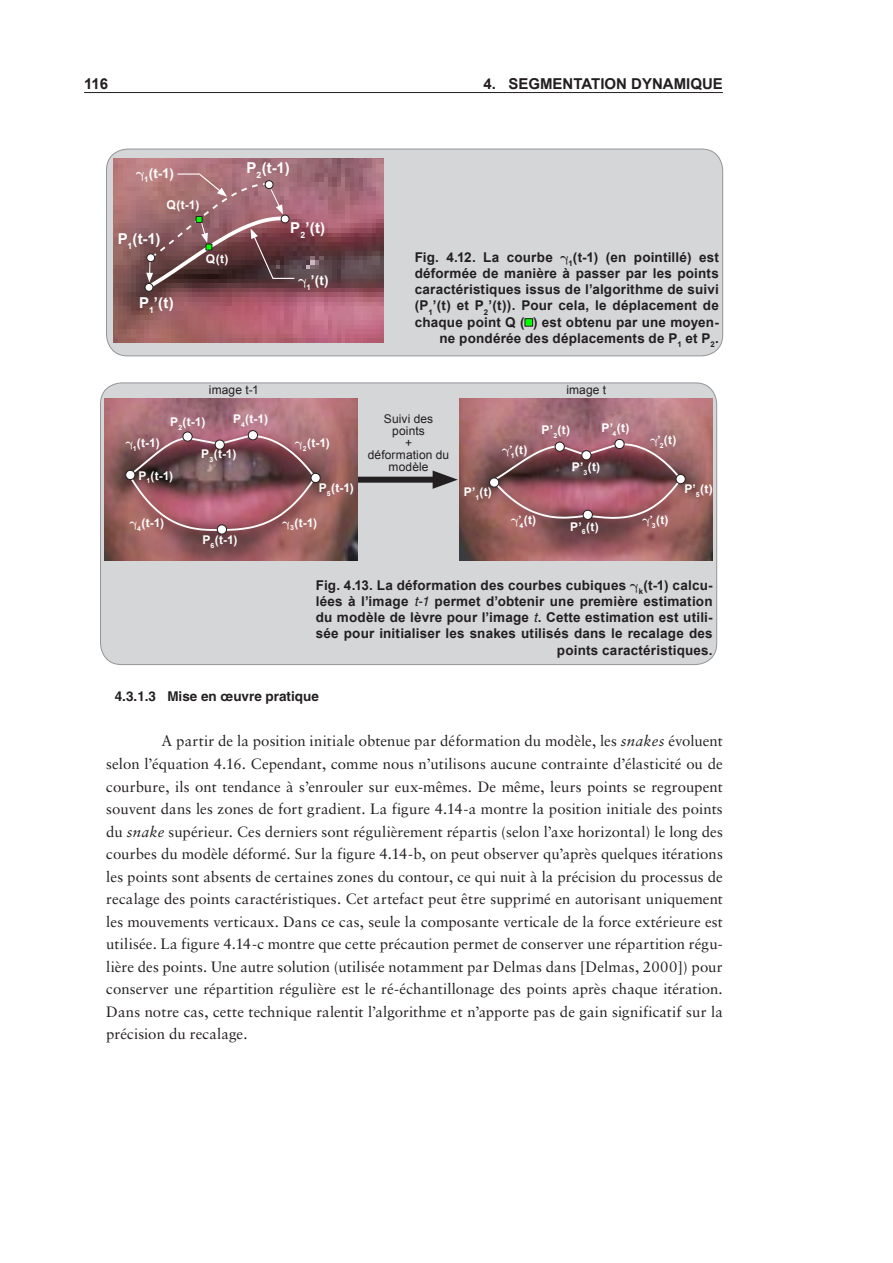
<style>
.page{position:relative;width:893px;height:1263px;background:#fff}
.page>*{position:absolute;margin:0;border:0;box-sizing:border-box;transform-origin:0 0}
.corps{font:15px/22.5px "Sabon";letter-spacing:.01em;color:#231f20;text-align:justify}
.t1{font:700 15px "Arial";color:#231f20}
.t2{font:700 15px "Arial";color:#fff}
.t3{font:700 13.5px/16.2px "Arial";letter-spacing:.015em;color:#231f20;text-align:right}
.titre_3{font:700 13.5px "Helvetica";color:#231f20}
.t4{font:700 13.5px "Arial";color:#fff}
.t5{font:700 12px "Arial";color:#fff}
.t6{font:12px/12px "Arial";letter-spacing:.01em;color:#231f20;text-align:center}
.t7{font:700 12px "Sabon";color:#fff}
.s1{font-family:"Sabon"}
.s2{font-family:"Helvetica";font-weight:400;font-style:italic}
.s3{font-style:italic}
</style>
<div class="page">
<hr style="left:84px;top:92px;width:639px;height:1px;background:#231f20">
<div style="left:100px;top:382px;width:617px;height:282px;background:#d5d6d8"></div>
<div style="left:358px;top:477px;width:85px;height:6px;background:#231f20"></div>
<hr style="left:104px;top:674px;width:253px;height:1px;background:#000">
<hr style="left:460px;top:674px;width:253px;height:1px;background:#000">
<hr style="left:826px;top:399px;width:1px;height:162px;background:#000">
<div style="left:106px;top:149px;width:617px;height:207px;background:#d5d6d8"></div>
<div style="left:525px;top:319px;width:8px;height:7px;background:#0f0"></div>
<div style="left:524px;top:318px;width:9px;height:9px;border:1px solid #231f20"></div>
<img style="left:115px;top:159px;width:268px;height:184px">
<hr style="left:114px;top:673px;width:269px;height:1px;background:#000">
<hr style="left:114px;top:158px;width:269px;height:1px;background:#000">
<hr style="left:812px;top:158px;width:1px;height:185px;background:#000">
<hr style="left:114px;top:158px;width:1px;height:185px;background:#000">
<svg style="left:630px;top:583px;width:8px;height:10px"></svg>
<svg style="left:104px;top:399px;width:253px;height:162px;background:#956165"></svg>
<svg style="left:433px;top:399px;width:280px;height:162px;background:#9d6c70"></svg>
<svg style="left:560px;top:256px;width:8px;height:9px"></svg>
<svg style="left:136px;top:172px;width:170px;height:120px;background:#875d61"></svg>
<p class="t1" style="left:84px;top:73px;width:26px">116</p>
<p class="t1" style="left:483px;top:73px;width:241px">4. SEGMENTATION DYNAMIQUE</p>
<p class="t4" style="left:144px;top:164px;width:31px"><sub>1</sub>(t-1)</p>
<p class="t5" style="left:167px;top:196px;width:34px">Q(t-1)</p>
<p class="t2" style="left:118px;top:229px;width:44px">P<sub>1</sub>(t-1)</p>
<p class="t2" style="left:139px;top:292px;width:36px">P<sub>1</sub>’(t)</p>
<p class="t5" style="left:206px;top:251px;width:24px">Q(t)</p>
<p class="t2" style="left:246px;top:158px;width:45px">P<sub>2</sub>(t-1)</p>
<p class="t2" style="left:290px;top:218px;width:37px">P<sub>2</sub>’(t)</p>
<p class="t4" style="left:306px;top:271px;width:24px"><sub>1</sub>’(t)</p>
<p class="t3" style="left:415px;top:249px;width:306px">Fig. 4.12. La courbe <sub>1</sub>(t-1) (en pointillé) est déformée de manière à passer par les points caractéristiques issus de l’algorithme de suivi (P<sub>1</sub>’(t) et P<sub>2</sub>’(t)). Pour cela, le déplacement de chaque point Q ( ) est obtenu par une moyen&shy;ne pondérée des déplacements de P<sub>1</sub> et P<sub>2</sub>.</p>
<p class="t6" style="left:209px;top:384px;width:52px">image t-1</p>
<p class="t6" style="left:566px;top:384px;width:41px">image t</p>
<p class="t5" style="left:233px;top:411px;width:36px">P<sub>4</sub>(t-1)</p>
<p class="t5" style="left:170px;top:413px;width:37px">P<sub>2</sub>(t-1)</p>
<p class="t5" style="left:201px;top:446px;width:37px">P<sub>3</sub>(t-1)</p>
<p class="t5" style="left:133px;top:435px;width:28px"><sub>1</sub>(t-1)</p>
<p class="t5" style="left:303px;top:435px;width:29px"><sub>2</sub>(t-1)</p>
<p class="t5" style="left:138px;top:467px;width:36px">P<sub>1</sub>(t-1)</p>
<p class="t5" style="left:137px;top:514px;width:29px"><sub>4</sub>(t-1)</p>
<p class="t5" style="left:202px;top:531px;width:37px">P<sub>6</sub>(t-1)</p>
<p class="t5" style="left:319px;top:479px;width:37px">P<sub>5</sub>(t-1)</p>
<p class="t5" style="left:290px;top:514px;width:29px"><sub>3</sub>(t-1)</p>
<p class="t6" style="left:384px;top:413px;width:51px">Suivi des points</p>
<p class="t6" style="left:405px;top:437px;width:9px">+</p>
<p class="t6" style="left:368px;top:449px;width:83px">déformation du modèle</p>
<p class="t5" style="left:464px;top:483px;width:30px">P’<sub>1</sub>(t)</p>
<p class="t5" style="left:509px;top:441px;width:20px"><span class="s1">’</span><sub>1</sub>(t)</p>
<p class="t5" style="left:542px;top:421px;width:30px">P’<sub>2</sub>(t)</p>
<p class="t5" style="left:601px;top:420px;width:29px">P’<sub>4</sub>(t)</p>
<p class="t5" style="left:572px;top:458px;width:30px">P’<sub>3</sub>(t)</p>
<p class="t7" style="left:518px;top:512px;width:5px">’</p>
<p class="t5" style="left:519px;top:512px;width:18px"><sub>4</sub>(t)</p>
<p class="t5" style="left:570px;top:518px;width:30px">P’<sub>6</sub>(t)</p>
<p class="t5" style="left:657px;top:431px;width:21px"><span class="s1">’</span><sub>2</sub>(t)</p>
<p class="t5" style="left:649px;top:511px;width:21px"><span class="s1">’</span><sub>3</sub>(t)</p>
<p class="t5" style="left:684px;top:481px;width:30px">P’<sub>5</sub>(t)</p>
<p class="t3" style="left:316px;top:577px;width:398px">Fig. 4.13. La déformation des courbes cubiques <sub>k</sub>(t-1) calcu&shy;lées à l’image <span class="s2">t-1</span> permet d’obtenir une première estimation du modèle de lèvre pour l’image <span class="s2">t</span>. Cette estimation est utili&shy;sée pour initialiser les snakes utilisés dans le recalage des points caractéristiques.</p>
<p class="titre_3" style="left:115px;top:688px;width:206px">4.3.1.3 Mise en œuvre pratique</p>
<p class="corps" style="left:106px;top:730px;width:618px;text-indent:55px">A partir de la position initiale obtenue par déformation du modèle, les <span class="s3">snakes</span> évoluent selon l’équation 4.16. Cependant, comme nous n’utilisons aucune contrainte d’élasticité ou de courbure, ils ont tendance à s’enrouler sur eux-mêmes. De même, leurs points se regroupent souvent dans les zones de fort gradient. La figure 4.14-a montre la position initiale des points du <span class="s3">snake</span> supérieur. Ces derniers sont régulièrement répartis (selon l’axe horizontal) le long des courbes du modèle déformé. Sur la figure 4.14-b, on peut observer qu’après quelques itérations les points sont absents de certaines zones du contour, ce qui nuit à la précision du processus de recalage des points caractéristiques. Cet artefact peut être supprimé en autorisant uniquement les mouvements verticaux. Dans ce cas, seule la composante verticale de la force extérieure est utilisée. La figure 4.14-c montre que cette précaution permet de conserver une répartition régu&shy;lière des points. Une autre solution (utilisée notamment par Delmas dans [Delmas, 2000]) pour conserver une répartition régulière est le ré-échantillonage des points après chaque itération.<br>Dans notre cas, cette technique ralentit l’algorithme et n’apporte pas de gain significatif sur la précision du recalage.</p>
</div>
